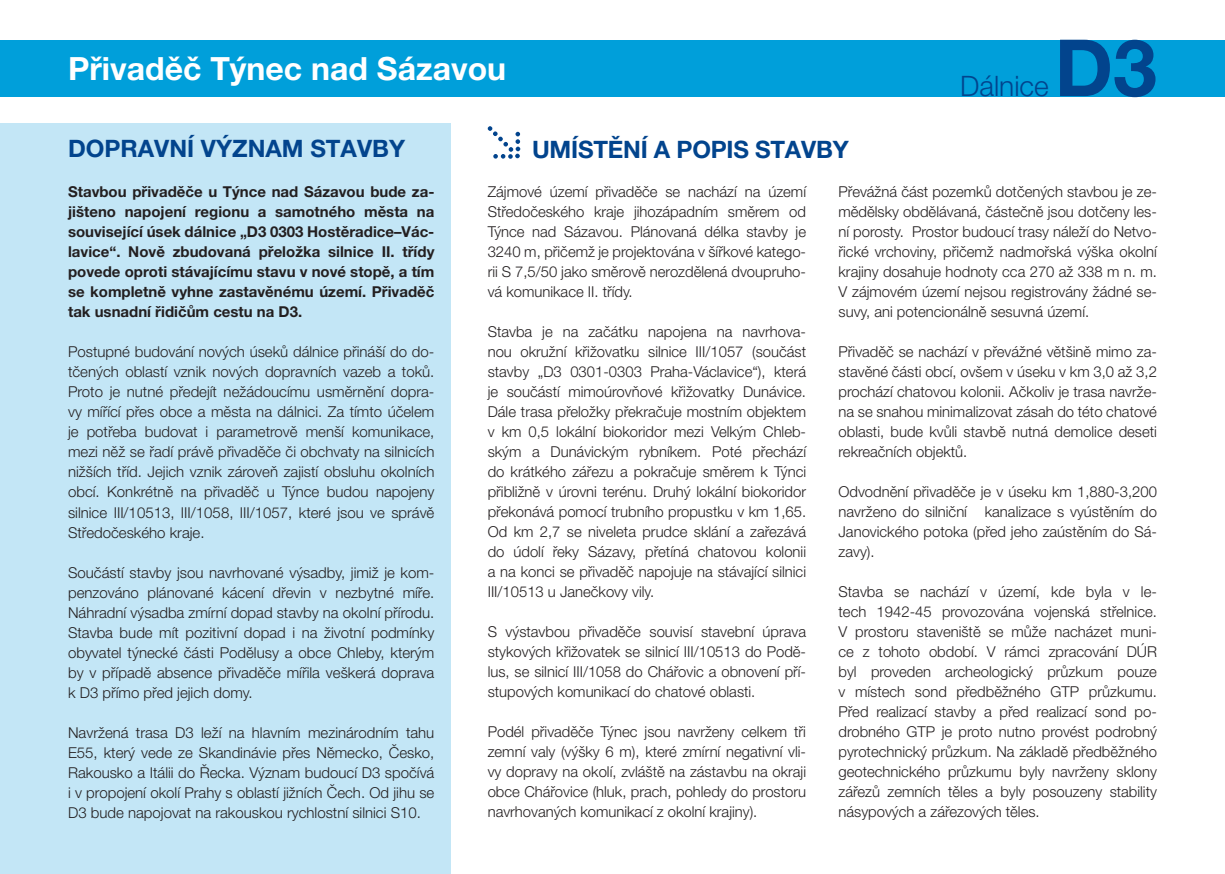
<style>
.page{position:relative;width:1225px;height:874px;background:#fff}
.page>*{position:absolute;margin:0;border:0;box-sizing:border-box;transform-origin:0 0}
.t1{font:700 78.8px "Helvetica Neue LT Pro";color:#02448d}
.t2{font:700 32px "Helvetica Neue LT Pro";color:#fff}
.t3{font:300 28.2px "Helvetica Neue LT Pro";color:#02448d}
.t4{font:700 24px "Helvetica Neue LT Pro";color:#02448d}
.t5{font:300 15px/20px "Helvetica Neue LT Pro";color:#231f20;text-align:justify}
.t6{font:700 15px/20px "Helvetica Neue LT Pro";color:#231f20;text-align:justify}
</style>
<div class="page">
<div style="left:0;top:40px;width:1225px;height:56px;background:#009fda"></div>
<div style="left:0;top:123px;width:451px;height:750px;background:#c3e6f6"></div>
<svg style="left:488px;top:126px;width:32px;height:33px"></svg>
<h2 class="t2" style="left:68px;top:48px;width:440px">Přivaděč Týnec nad Sázavou</h2>
<h3 class="t4" style="left:68px;top:133px;width:338px">DOPRAVNÍ VÝZNAM STAVBY</h3>
<h3 class="t4" style="left:532px;top:135px;width:318px">UMÍSTĚNÍ A POPIS STAVBY</h3>
<h3 class="t3" style="left:960px;top:69px;width:90px">Dálnice</h3>
<h1 class="t1" style="left:1054px;top:19px;width:104px">D3</h1>
<p class="t6" style="left:68px;top:181px;width:368px">Stavbou přivaděče u Týnce nad Sázavou bude za&shy;jišteno napojení regionu a samotného města na související úsek dálnice „D3 0303 Hostěradice–Vác&shy;lavice“. Nově zbudovaná přeložka silnice II. třídy povede oproti stávajícímu stavu v nové stopě, a tím se kompletně vyhne zastavěnému území. Přivaděč tak usnadní řidičům cestu na D3.</p>
<p class="t5" style="left:68px;top:341px;width:368px">Postupné budování nových úseků dálnice přináší do do&shy;tčených oblastí vznik nových dopravních vazeb a toků.<br>Proto je nutné předejít nežádoucímu usměrnění dopra&shy;vy mířící přes obce a města na dálnici. Za tímto účelem je potřeba budovat i parametrově menší komunikace, mezi něž se řadí právě přivaděče či obchvaty na silnicích nižších tříd. Jejich vznik zároveň zajistí obsluhu okolních obcí. Konkrétně na přivaděč u Týnce budou napojeny silnice III/10513, III/1058, III/1057, které jsou ve správě Středočeského kraje.</p>
<p class="t5" style="left:68px;top:561px;width:368px">Součástí stavby jsou navrhované výsadby, jimiž je kom&shy;penzováno plánované kácení dřevin v nezbytné míře.<br>Náhradní výsadba zmírní dopad stavby na okolní přírodu.<br>Stavba bude mít pozitivní dopad i na životní podmínky obyvatel týnecké části Podělusy a obce Chleby, kterým by v případě absence přivaděče mířila veškerá doprava k D3 přímo před jejich domy.</p>
<p class="t5" style="left:68px;top:721px;width:368px">Navržená trasa D3 leží na hlavním mezinárodním tahu E55, který vede ze Skandinávie přes Německo, Česko, Rakousko a Itálii do Řecka. Význam budoucí D3 spočívá i v propojení okolí Prahy s oblastí jižních Čech. Od jihu se D3 bude napojovat na rakouskou rychlostní silnici S10.</p>
<p class="t5" style="left:488px;top:181px;width:320px">Zájmové území přivaděče se nachází na území Středočeského kraje jihozápadním směrem od Týnce nad Sázavou. Plánovaná délka stavby je 3240 m, přičemž je projektována v šířkové katego&shy;rii S 7,5/50 jako směrově nerozdělená dvoupruho&shy;vá komunikace II. třídy.</p>
<p class="t5" style="left:488px;top:321px;width:320px">Stavba je na začátku napojena na navrhova&shy;nou okružní křižovatku silnice III/1057 (součást stavby „D3 0301-0303 Praha-Václavice“), která je součástí mimoúrovňové křižovatky Dunávice.<br>Dále trasa přeložky překračuje mostním objektem v km 0,5 lokální biokoridor mezi Velkým Chleb&shy;ským a Dunávickým rybníkem. Poté přechází do krátkého zářezu a pokračuje směrem k Týnci přibližně v úrovni terénu. Druhý lokální biokoridor překonává pomocí trubního propustku v km 1,65.<br>Od km 2,7 se niveleta prudce sklání a zařezává do údolí řeky Sázavy, přetíná chatovou kolonii a na konci se přivaděč napojuje na stávající silnici III/10513 u Janečkovy vily.</p>
<p class="t5" style="left:488px;top:621px;width:320px">S výstavbou přivaděče souvisí stavební úprava stykových křižovatek se silnicí III/10513 do Podě&shy;lus, se silnicí III/1058 do Chářovic a obnovení pří&shy;stupových komunikací do chatové oblasti.</p>
<p class="t5" style="left:488px;top:721px;width:320px">Podél přivaděče Týnec jsou navrženy celkem tři zemní valy (výšky 6 m), které zmírní negativní vli&shy;vy dopravy na okolí, zvláště na zástavbu na okraji obce Chářovice (hluk, prach, pohledy do prostoru navrhovaných komunikací z okolní krajiny).</p>
<p class="t5" style="left:838px;top:181px;width:320px">Převážná část pozemků dotčených stavbou je ze&shy;mědělsky obdělávaná, částečně jsou dotčeny les&shy;ní porosty. Prostor budoucí trasy náleží do Netvo&shy;řické vrchoviny, přičemž nadmořská výška okolní krajiny dosahuje hodnoty cca 270 až 338 m n. m.<br>V zájmovém území nejsou registrovány žádné se&shy;suvy, ani potencionálně sesuvná území.</p>
<p class="t5" style="left:838px;top:341px;width:320px">Přivaděč se nachází v převážné většině mimo za&shy;stavěné části obcí, ovšem v úseku v km 3,0 až 3,2 prochází chatovou kolonii. Ačkoliv je trasa navrže&shy;na se snahou minimalizovat zásah do této chatové oblasti, bude kvůli stavbě nutná demolice deseti rekreačních objektů.</p>
<p class="t5" style="left:838px;top:481px;width:320px">Odvodnění přivaděče je v úseku km 1,880-3,200 navrženo do silniční kanalizace s vyústěním do Janovického potoka (před jeho zaústěním do Sá&shy;zavy).</p>
<p class="t5" style="left:838px;top:581px;width:320px">Stavba se nachází v území, kde byla v le&shy;tech 1942-45 provozována vojenská střelnice.<br>V prostoru staveniště se může nacházet muni&shy;ce z tohoto období. V rámci zpracování DÚR byl proveden archeologický průzkum pouze v místech sond předběžného GTP průzkumu.<br>Před realizací stavby a před realizací sond po&shy;drobného GTP je proto nutno provést podrobný pyrotechnický průzkum. Na základě předběžného geotechnického průzkumu byly navrženy sklony zářezů zemních těles a byly posouzeny stability násypových a zářezových těles.</p>
</div>
